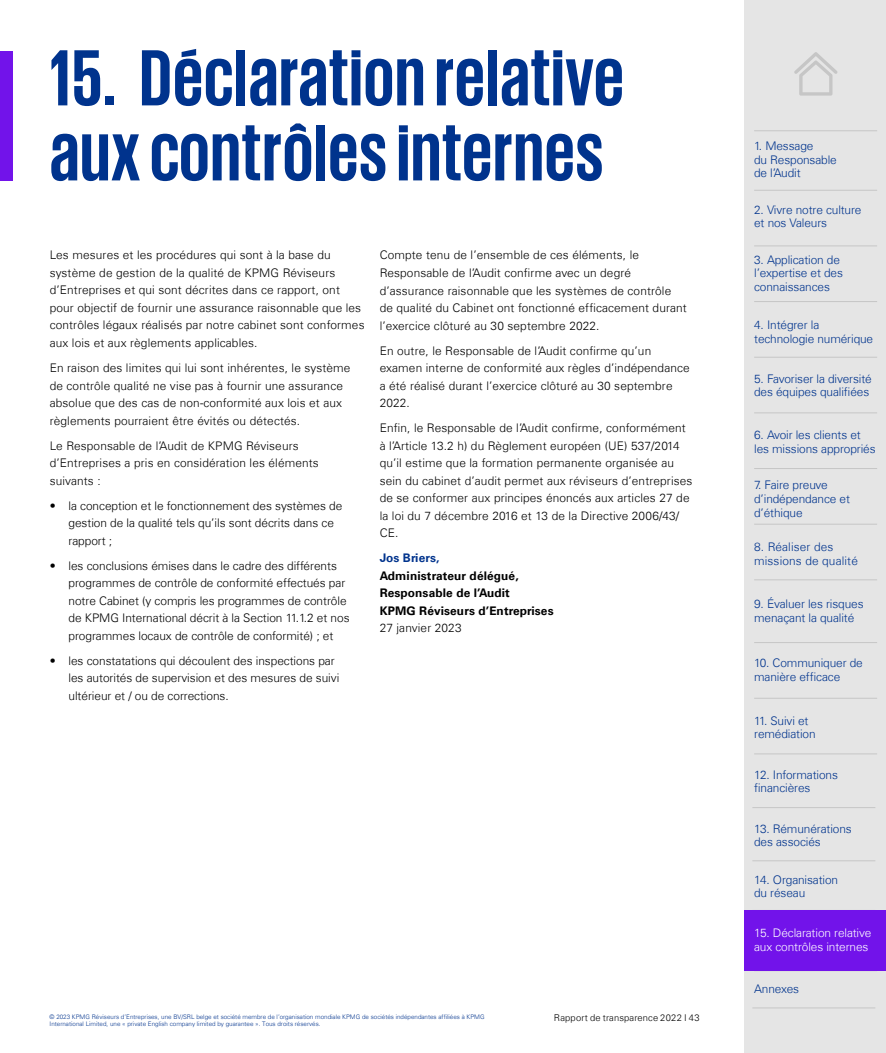
<style>
.page{position:relative;width:886px;height:1053px;background:#fff}
.page>*{position:absolute;margin:0;border:0;box-sizing:border-box;transform-origin:0 0}
.t1{font:700 81.25px/75px "KPMG";letter-spacing:.01em;color:#00338d}
.t2{font:300 11.88px/17.5px "Universfor KPMG";letter-spacing:.01em;color:#000}
.t3{font:300 11.88px/13.8px "Universfor KPMG";letter-spacing:-.01em;color:#00338d}
.t4{font:700 11.88px/17.5px "Universfor KPMG";letter-spacing:.01em;color:#000}
.t5{font:300 11.88px/13.8px "Universfor KPMG";letter-spacing:-.01em;color:#fff}
.t6{font:300 11.88px/13.8px "Universfor KPMG";letter-spacing:.01em;color:#00338d}
.t7{font:700 11.88px "Universfor KPMG";letter-spacing:.01em;color:#00338d}
.t8{font:300 9.38px "Universfor KPMG";letter-spacing:.015em;color:#000}
.t9{font:300 6.25px/7.5px "Universfor KPMG";color:#00338d}
</style>
<div class="page">
<div style="left:0;top:51px;width:12px;height:129px;background:#7213ea"></div>
<div style="left:744px;top:0;width:142px;height:1052px;background:#e5e5e5"></div>
<svg style="left:794px;top:52px;width:43px;height:44px"></svg>
<hr style="left:754px;top:130px;width:123px;height:1px;background:#c6c6c6">
<hr style="left:754px;top:190px;width:123px;height:1px;background:#c6c6c6">
<hr style="left:754px;top:245px;width:123px;height:1px;background:#c6c6c6">
<hr style="left:754px;top:357px;width:123px;height:1px;background:#c6c6c6">
<hr style="left:754px;top:301px;width:123px;height:1px;background:#c6c6c6">
<hr style="left:754px;top:412px;width:123px;height:1px;background:#c6c6c6">
<hr style="left:754px;top:468px;width:123px;height:1px;background:#c6c6c6">
<hr style="left:754px;top:524px;width:123px;height:1px;background:#c6c6c6">
<hr style="left:754px;top:579px;width:123px;height:1px;background:#c6c6c6">
<hr style="left:754px;top:642px;width:123px;height:1px;background:#c6c6c6">
<hr style="left:754px;top:698px;width:123px;height:1px;background:#c6c6c6">
<hr style="left:754px;top:753px;width:123px;height:1px;background:#c6c6c6">
<hr style="left:754px;top:970px;width:123px;height:1px;background:#c6c6c6">
<hr style="left:752px;top:1007px;width:123px;height:1px;background:#c6c6c6">
<hr style="left:752px;top:807px;width:123px;height:1px;background:#c6c6c6">
<hr style="left:752px;top:860px;width:123px;height:1px;background:#c6c6c6">
<div style="left:744px;top:910px;width:142px;height:60px;background:#7213ea"></div>
<h1 class="t1" style="left:50px;top:38px;width:576px">15. Déclaration relative aux contrôles internes</h1>
<p class="t2" style="left:50px;top:246px;width:316px">Les mesures et les procédures qui sont à la base du système de gestion de la qualité de KPMG Réviseurs d’Entreprises et qui sont décrites dans ce rapport, ont pour objectif de fournir une assurance raisonnable que les contrôles légaux réalisés par notre cabinet sont conformes aux lois et aux règlements applicables.</p>
<p class="t2" style="left:50px;top:359px;width:302px">En raison des limites qui lui sont inhérentes, le système de contrôle qualité ne vise pas à fournir une assurance absolue que des cas de non-conformité aux lois et aux règlements pourraient être évités ou détectés.</p>
<p class="t2" style="left:50px;top:436px;width:271px">Le Responsable de l’Audit de KPMG Réviseurs d’Entreprises a pris en considération les éléments suivants :</p>
<p class="t2" style="left:68px;top:496px;width:275px;text-indent:-19px">• la conception et le fonctionnement des systèmes de gestion de la qualité tels qu’ils sont décrits dans ce rapport ;</p>
<p class="t2" style="left:68px;top:556px;width:283px;text-indent:-19px">• les conclusions émises dans le cadre des différents programmes de contrôle de conformité effectués par notre Cabinet (y compris les programmes de contrôle de KPMG International décrit à la Section 11.1.2 et nos programmes locaux de contrôle de conformité) ; et</p>
<p class="t2" style="left:68px;top:651px;width:272px;text-indent:-19px">• les constatations qui découlent des inspections par les autorités de supervision et des mesures de suivi ultérieur et / ou de corrections.</p>
<p class="t2" style="left:380px;top:246px;width:309px">Compte tenu de l’ensemble de ces éléments, le Responsable de l’Audit confirme avec un degré d’assurance raisonnable que les systèmes de contrôle de qualité du Cabinet ont fonctionné efficacement durant l’exercice clôturé au 30 septembre 2022.</p>
<p class="t2" style="left:380px;top:341px;width:312px">En outre, le Responsable de l’Audit confirme qu’un examen interne de conformité aux règles d’indépendance a été réalisé durant l’exercice clôturé au 30 septembre 2022.</p>
<p class="t2" style="left:380px;top:419px;width:314px">Enfin, le Responsable de l’Audit confirme, conformément à l’Article 13.2 h) du Règlement européen (UE) 537/2014 qu’il estime que la formation permanente organisée au sein du cabinet d’audit permet aux réviseurs d’entreprises de se conformer aux principes énoncés aux articles 27 de la loi du 7 décembre 2016 et 13 de la Directive 2006/43/ CE.</p>
<p class="t7" style="left:380px;top:551px;width:61px">Jos Briers,</p>
<p class="t4" style="left:380px;top:566px;width:175px">Administrateur délégué,<br>Responsable de l’Audit<br>KPMG Réviseurs d’Entreprises</p>
<p class="t2" style="left:380px;top:619px;width:83px">27 janvier 2023</p>
<p class="t9" style="left:50px;top:1012px;width:436px">© 2023 KPMG Réviseurs d’Entreprises, une BV/SRL belge et société membre de l’organisation mondiale KPMG de sociétés indépendantes affiliées à KPMG<br>International Limited, une « private English company limited by guarantee ». Tous droits réservés.</p>
<p class="t8" style="left:554px;top:1011px;width:147px">Rapport de transparence 2022 I 43</p>
<p class="t3" style="left:754px;top:139px;width:84px">1. Message<br>du Responsable de l’Audit</p>
<p class="t3" style="left:754px;top:202px;width:109px">2. Vivre notre culture et nos Valeurs</p>
<p class="t3" style="left:754px;top:252px;width:90px">3. Application de l’expertise et des connaissances</p>
<p class="t3" style="left:754px;top:317px;width:121px">4. Intégrer la technologie numérique</p>
<p class="t3" style="left:754px;top:371px;width:119px">5. Favoriser la diversité des équipes qualifiées</p>
<p class="t3" style="left:754px;top:428px;width:123px">6. Avoir les clients et les missions appropriés</p>
<p class="t3" style="left:754px;top:478px;width:97px">7. Faire preuve d’indépendance et d’éthique</p>
<p class="t6" style="left:754px;top:539px;width:105px">8. Réaliser des missions de qualité</p>
<p class="t3" style="left:754px;top:596px;width:111px">9. Évaluer les risques menaçant la qualité</p>
<p class="t3" style="left:754px;top:656px;width:110px">10. Communiquer de manière efficace</p>
<p class="t3" style="left:754px;top:713px;width:63px">11. Suivi et remédiation</p>
<p class="t3" style="left:754px;top:767px;width:85px">12. Informations financières</p>
<p class="t3" style="left:754px;top:821px;width:99px">13. Rémunérations des associés</p>
<p class="t3" style="left:754px;top:872px;width:86px">14. Organisation du réseau</p>
<p class="t5" style="left:754px;top:925px;width:119px">15. Déclaration relative aux contrôles internes</p>
<p class="t3" style="left:754px;top:981px;width:47px">Annexes</p>
</div>
